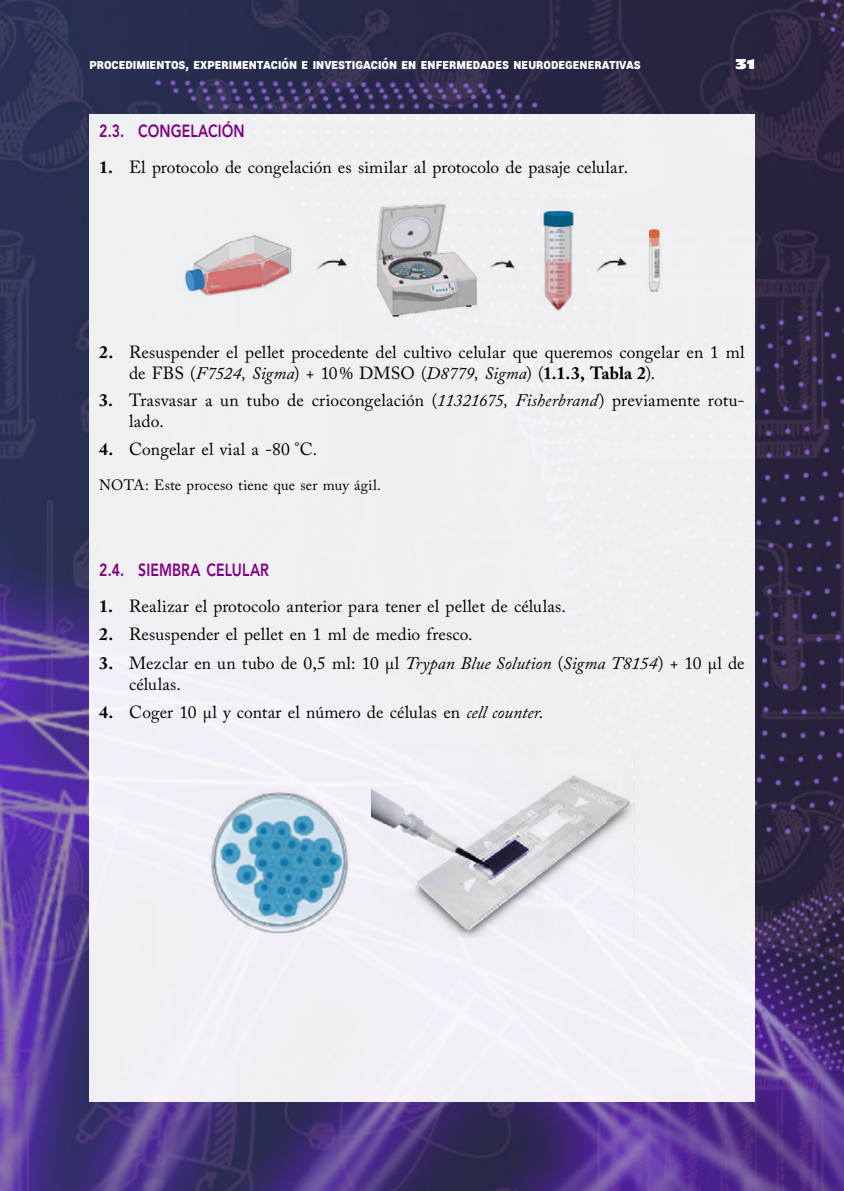
<style>
.page{position:relative;width:844px;height:1191px;background:#fff}
.page>*{position:absolute;margin:0;border:0;box-sizing:border-box;transform-origin:0 0}
.t1{font:17.5px/21px "Adobe Caslon Pro";letter-spacing:.005em;color:#000}
.t2{font:800 17.5px "Avenir LT Std";letter-spacing:.005em;color:#800080;scale:.8 1}
.t3{font:14.88px "Adobe Caslon Pro";letter-spacing:.01em;color:#000}
.t4{font:900 14px "Roboto";color:#fff;scale:.9 1}
.t5{font:14px "Antique Olive Std Nord";color:#fff}
.s1{font-weight:700}
.s2{font-style:italic}
</style>
<div class="page">
<img style="left:0;top:0;width:843px;height:1191px">
<div style="left:89px;top:114px;width:665px;height:987px;background:#f0eff2"></div>
<img style="left:185px;top:203px;width:475px;height:114px">
<img style="left:211px;top:791px;width:137px;height:143px">
<img style="left:371px;top:775px;width:262px;height:162px">
<p class="t4" style="left:89px;top:55px;width:614px">Procedimientos, experimentación e investigación en enfermedades neurodegenerativas</p>
<p class="t5" style="left:735px;top:56px;width:21px">31</p>
<p class="t2" style="left:99px;top:121px;width:183px">2.3. CONGELACIÓN</p>
<p class="t1" style="left:99px;top:157px;width:530px"><span class="s1">1.</span> El protocolo de congelación es similar al protocolo de pasaje celular.</p>
<p class="t1" style="left:129px;top:341px;width:617px;text-indent:-30px"><span class="s1">2.</span> Resuspender el pellet procedente del cultivo celular que queremos congelar en 1 ml de FBS (<span class="s2">F7524, Sigma</span>) + 10% DMSO (<span class="s2">D8779, Sigma</span>) (<span class="s1">1.1.3, Tabla 2</span>).</p>
<p class="t1" style="left:129px;top:390px;width:617px;text-indent:-30px"><span class="s1">3.</span> Trasvasar a un tubo de criocongelación (<span class="s2">11321675, Fisherbrand</span>) previamente rotu&shy;lado.</p>
<p class="t1" style="left:99px;top:438px;width:219px"><span class="s1">4.</span> Congelar el vial a -80 °C.</p>
<p class="t3" style="left:99px;top:476px;width:283px">NOTA: Este proceso tiene que ser muy ágil.</p>
<p class="t2" style="left:99px;top:559px;width:214px">2.4. SIEMBRA CELULAR</p>
<p class="t1" style="left:99px;top:595px;width:468px"><span class="s1">1.</span> Realizar el protocolo anterior para tener el pellet de células.</p>
<p class="t1" style="left:99px;top:623px;width:375px"><span class="s1">2.</span> Resuspender el pellet en 1 ml de medio fresco.</p>
<p class="t1" style="left:129px;top:652px;width:617px;text-indent:-30px"><span class="s1">3.</span> Mezclar en un tubo de 0,5 ml: 10 µl <span class="s2">Trypan Blue Solution</span> (<span class="s2">Sigma T8154</span>) + 10 µl de células.</p>
<p class="t1" style="left:99px;top:702px;width:445px"><span class="s1">4.</span> Coger 10 μl y contar el número de células en <span class="s2">cell counter</span>.</p>
</div>
